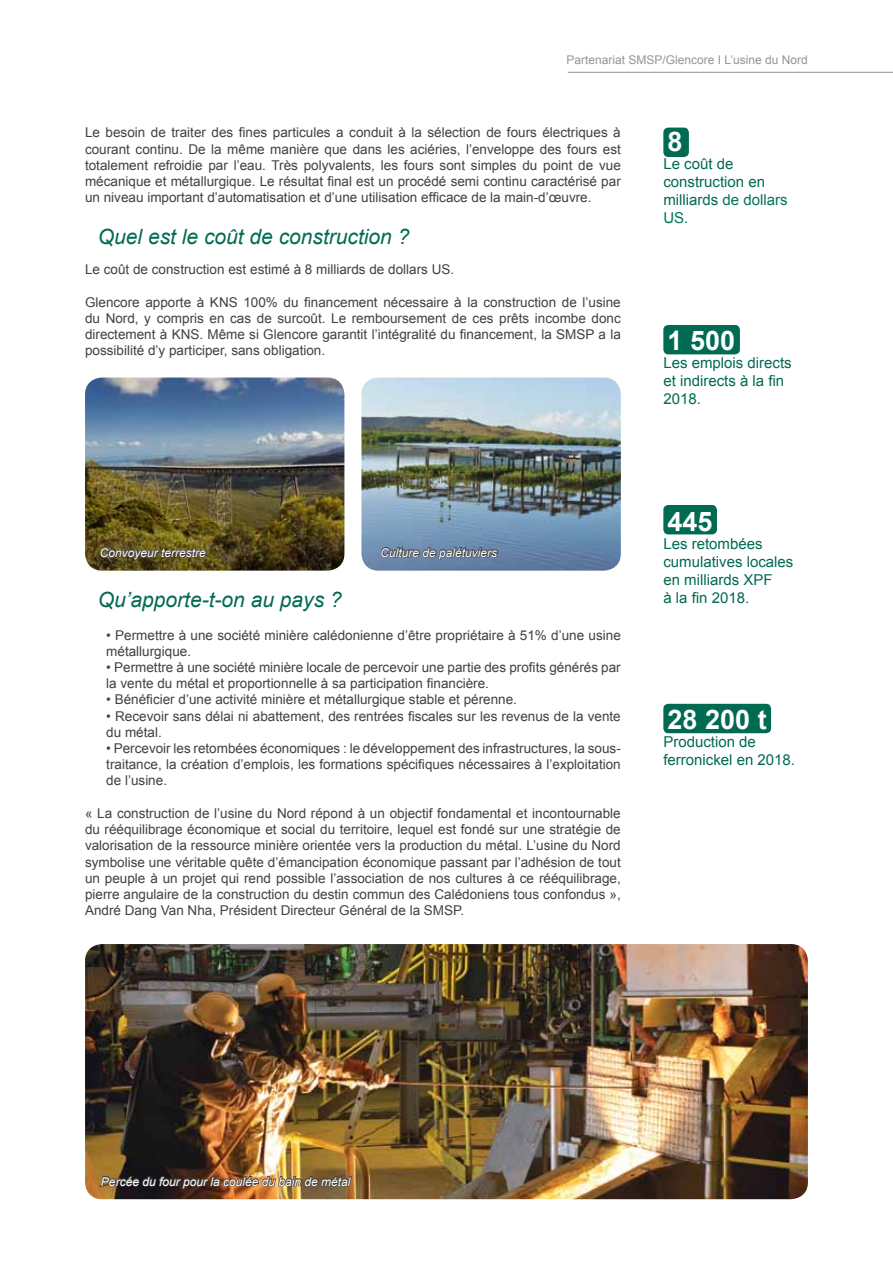
<style>
.page{position:relative;width:893px;height:1263px;background:#fff}
.page>*{position:absolute;margin:0;border:0;box-sizing:border-box;transform-origin:0 0}
.t1{font:700 27px "Arial";color:#fff}
.t2{font:italic 21px "Arial";color:#006a53}
.t3{font:15px/18px "Arial";color:#006a53}
.t4{font:13.5px/16.2px "Arial";color:#414042;text-align:justify}
.t5{font:italic 12px "Arial";color:#fff}
.t6{font:12px "Arial";color:#939598}
.s1{color:#00745f}
</style>
<div class="page">
<div style="left:664px;top:128px;width:24px;height:28px;background:#006a53;border-radius:4px"></div>
<div style="left:663px;top:128px;width:26px;height:29px;border:2px solid #006a53;border-radius:4px"></div>
<div style="left:664px;top:506px;width:52px;height:28px;background:#006a53;border-radius:4px"></div>
<div style="left:663px;top:505px;width:54px;height:29px;border:2px solid #006a53;border-radius:4px"></div>
<div style="left:664px;top:326px;width:75px;height:28px;background:#006a53;border-radius:4px"></div>
<div style="left:663px;top:325px;width:77px;height:29px;border:2px solid #006a53;border-radius:4px"></div>
<img style="left:85px;top:377px;width:259px;height:194px">
<img style="left:85px;top:944px;width:723px;height:255px">
<img style="left:361px;top:377px;width:260px;height:194px">
<svg style="left:99px;top:545px;width:108px;height:26px;background:#574d27"></svg>
<svg style="left:380px;top:545px;width:119px;height:26px;background:#5f738f"></svg>
<img style="left:100px;top:1166px;width:253px;height:32px">
<hr style="left:568px;top:72px;width:325px;height:1px;background:#939598">
<div style="left:664px;top:704px;width:106px;height:28px;background:#006a53;border-radius:4px"></div>
<div style="left:663px;top:704px;width:108px;height:29px;border:2px solid #006a53;border-radius:4px"></div>
<p class="t6" style="left:566px;top:52px;width:243px">Partenariat SMSP/Glencore I L’usine du Nord</p>
<p class="t4" style="left:85px;top:125px;width:537px">Le besoin de traiter des fines particules a conduit à la sélection de fours électriques à courant continu. De la même manière que dans les aciéries, l’enveloppe des fours est totalement refroidie par l’eau. Très polyvalents, les fours sont simples du point de vue mécanique et métallurgique. Le résultat final est un procédé semi continu caractérisé par un niveau important d’automatisation et d’une utilisation efficace de la main-d’œuvre.</p>
<h2 class="t2" style="left:98px;top:223px;width:313px">Quel est le coût de construction ?</h2>
<p class="t4" style="left:85px;top:261px;width:371px">Le coût de construction est estimé à 8 milliards de dollars US.</p>
<p class="t4" style="left:85px;top:294px;width:537px">Glencore apporte à KNS 100% du financement nécessaire à la construction de l’usine du Nord, y compris en cas de surcoût. Le remboursement de ces prêts incombe donc directement à KNS. Même si Glencore garantit l’intégralité du financement, la SMSP a la possibilité d’y participer, sans obligation.</p>
<h1 class="t1" style="left:668px;top:124px;width:17px">8</h1>
<p class="t3" style="left:663px;top:155px;width:126px">Le coût de construction en milliards <span class="s1">de dollars<br>US</span>.</p>
<h1 class="t1" style="left:668px;top:323px;width:69px">1 500</h1>
<p class="t3" style="left:663px;top:354px;width:130px">Les emplois directs et indirects à la fin<br>2018.</p>
<p class="t5" style="left:100px;top:545px;width:108px">Convoyeur terrestre</p>
<p class="t5" style="left:381px;top:545px;width:118px">Culture de palétuviers</p>
<h2 class="t2" style="left:98px;top:586px;width:245px">Qu’apporte-t-on au pays ?</h2>
<p class="t4" style="left:106px;top:627px;width:516px">• Permettre à une société minière calédonienne d’être propriétaire à 51% d’une usine métallurgique.</p>
<p class="t4" style="left:106px;top:659px;width:516px">• Permettre à une société minière locale de percevoir une partie des profits générés par la vente du métal et proportionnelle à sa participation financière.</p>
<p class="t4" style="left:106px;top:692px;width:412px">• Bénéficier d’une activité minière et métallurgique stable et pérenne.</p>
<p class="t4" style="left:106px;top:708px;width:516px">• Recevoir sans délai ni abattement, des rentrées fiscales sur les revenus de la vente du métal.</p>
<p class="t4" style="left:106px;top:740px;width:516px">• Percevoir les retombées économiques : le développement des infrastructures, la sous&shy;traitance, la création d’emplois, les formations spécifiques nécessaires à l’exploitation de l’usine.</p>
<p class="t4" style="left:85px;top:805px;width:537px">« La construction de l’usine du Nord répond à un objectif fondamental et incontournable du rééquilibrage économique et social du territoire, lequel est fondé sur une stratégie de valorisation de la ressource minière orientée vers la production du métal. L’usine du Nord symbolise une véritable quête d’émancipation économique passant par l’adhésion de tout un peuple à un projet qui rend possible l’association de nos cultures à ce rééquilibrage, pierre angulaire de la construction du destin commun des Calédoniens tous confondus », André Dang Van Nha, Président Directeur Général de la SMSP.</p>
<h1 class="t1" style="left:668px;top:503px;width:47px">445</h1>
<p class="t3" style="left:663px;top:534px;width:132px">Les retombées cumulatives locales en milliards XPF<br>à la fin 2018.</p>
<h1 class="t1" style="left:668px;top:702px;width:101px">28 200 t</h1>
<p class="t3" style="left:663px;top:733px;width:133px">Production de ferronickel en 2018.</p>
<p class="t5" style="left:101px;top:1173px;width:251px">Percée du four pour la coulée du bain de métal</p>
</div>
